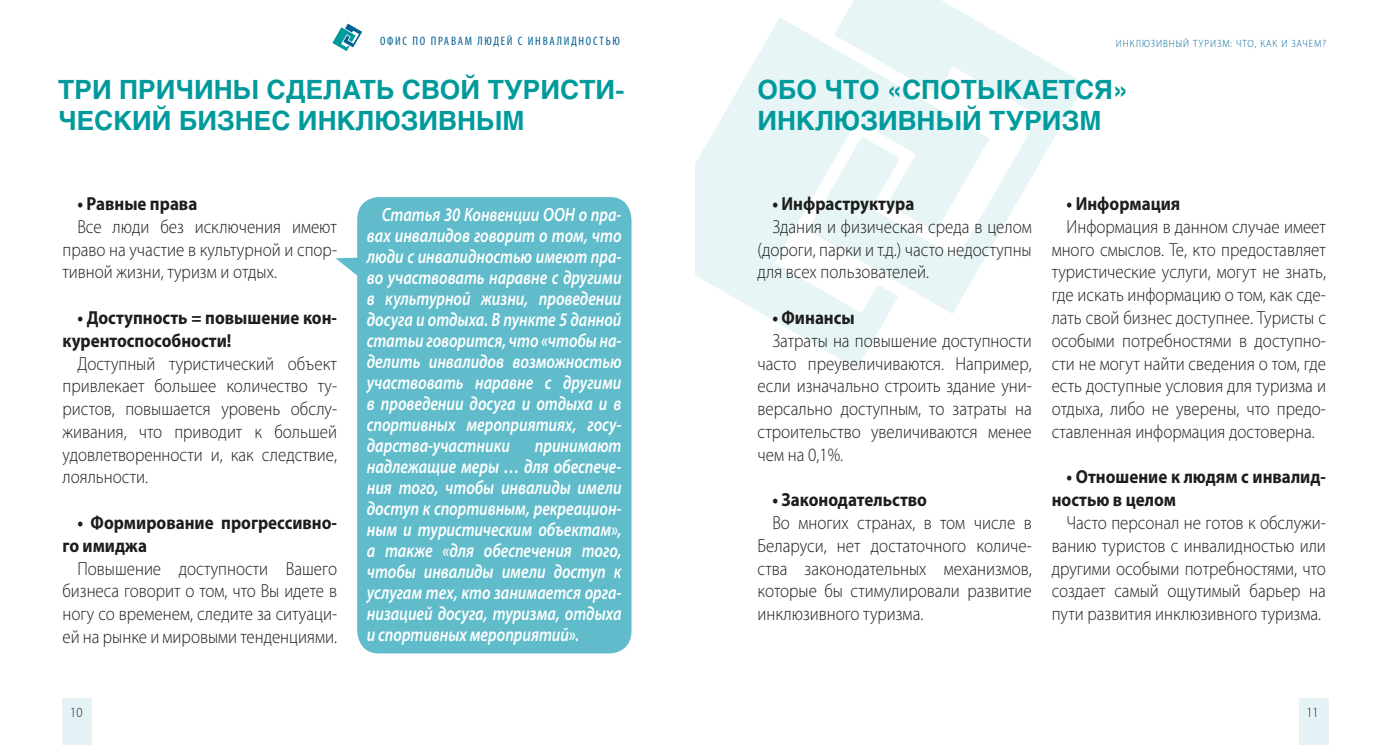
<style>
.page{position:relative;width:1389px;height:745px;background:#fff}
.page>*{position:absolute;margin:0;border:0;box-sizing:border-box;transform-origin:0 0}
.t1{font:700 26.25px/31.5px "Helios";color:#009a9d}
.t2{font:italic 600 19.25px/21px "Myriad Pro";color:#fff;text-align:justify;scale:.82 1}
.t3{font:300 18.9px/22.8px "Myriad Pro";color:#1d1d1b;text-align:justify;scale:.9 1}
.t4{font:700 18.9px/22.8px "Myriad Pro";color:#1d1d1b;scale:.9 1}
.t5{font:300 14px "Myriad Pro";color:#1d1d1b;scale:.9 1}
.t6{font:condensed 12.25px "Myriad Pro";letter-spacing:.14em;color:#006293}
.t7{font:300 10.5px "Myriad Pro";letter-spacing:.1em;color:#006293;scale:.9 1}
</style>
<div class="page">
<svg style="left:695px;top:17px;width:193px;height:351px;fill:#e7f5f7"></svg>
<svg style="left:808px;top:0;width:277px;height:314px;fill:#e7f5f7"></svg>
<svg style="left:332px;top:24px;width:30px;height:27px"></svg>
<div style="left:63px;top:698px;width:29px;height:46px;background:#e6f3f6"></div>
<div style="left:1299px;top:698px;width:30px;height:46px;background:#e6f3f6"></div>
<svg style="left:336px;top:197px;width:295px;height:456px;background:#6bc0cd"></svg>
<p class="t6" style="left:380px;top:33px;width:241px">ОФИС ПО ПРАВАМ ЛЮДЕЙ С ИНВАЛИДНОСТЬЮ</p>
<p class="t7" style="left:1116px;top:37px;width:235px">ИНКЛЮЗИВНЫЙ ТУРИЗМ: ЧТО, КАК И ЗАЧЕМ?</p>
<h1 class="t1" style="left:58px;top:73px;width:568px">ТРИ ПРИЧИНЫ СДЕЛАТЬ СВОЙ ТУРИСТИ-<br>ЧЕСКИЙ БИЗНЕС ИНКЛЮЗИВНЫМ</h1>
<h1 class="t1" style="left:757px;top:73px;width:372px">ОБО ЧТО «СПОТЫКАЕТСЯ»<br>ИНКЛЮЗИВНЫЙ ТУРИЗМ</h1>
<p class="t4" style="left:77px;top:191px;width:135px">• Равные права</p>
<p class="t3" style="left:63px;top:215px;width:307px;text-indent:15px">Все люди без исключения имеют право на участие в культурной и спор&shy;тивной жизни, туризм и отдых.</p>
<p class="t4" style="left:63px;top:305px;width:307px;text-indent:15px">• Доступность = повышение кон&shy;курентоспособности!</p>
<p class="t3" style="left:63px;top:352px;width:307px;text-indent:15px">Доступный туристический объект привлекает большее количество ту&shy;ристов, повышается уровень обслу&shy;живания, что приводит к большей удовлетворенности и, как следствие, лояльности.</p>
<p class="t4" style="left:63px;top:510px;width:307px;text-indent:15px">• Формирование прогрессивно&shy;го имиджа</p>
<p class="t3" style="left:63px;top:556px;width:307px;text-indent:15px">Повышение доступности Вашего бизнеса говорит о том, что Вы идете в ногу со временем, следите за ситуаци&shy;ей на рынке и мировыми тенденциями.</p>
<p class="t2" style="left:367px;top:203px;width:312px;text-indent:15px">Статья 30 Конвенции ООН о пра&shy;вах инвалидов говорит о том, что люди с инвалидностью имеют пра&shy;во участвовать наравне с другими в культурной жизни, проведении досуга и отдыха. В пункте 5 данной статьи говорится, что «чтобы на&shy;делить инвалидов возможностью участвовать наравне с другими в проведении досуга и отдыха и в спортивных мероприятиях, госу&shy;дарства-участники</p>
<p class="t2" style="left:367px;top:434px;width:312px;text-indent:168px">принимают надлежащие меры … для обеспече&shy;ния того, чтобы инвалиды имели доступ к спортивным, рекреацион&shy;ным и туристическим объектам», а также «для обеспечения того, чтобы инвалиды имели доступ к услугам тех, кто занимается орга&shy;низацией досуга, туризма, отдыха и спортивных мероприятий».</p>
<p class="t4" style="left:772px;top:191px;width:159px">• Инфраструктура</p>
<p class="t3" style="left:757px;top:215px;width:306px;text-indent:15px">Здания и физическая среда в целом (дороги, парки и т.д.) часто недоступны для всех пользователей.</p>
<p class="t4" style="left:772px;top:305px;width:93px">• Финансы</p>
<p class="t3" style="left:757px;top:329px;width:306px;text-indent:15px">Затраты на повышение доступности часто преувеличиваются. Например, если изначально строить здание уни&shy;версально доступным, то затраты на строительство увеличиваются менее чем на 0,1%.</p>
<p class="t4" style="left:772px;top:487px;width:173px">• Законодательство</p>
<p class="t3" style="left:757px;top:511px;width:306px;text-indent:15px">Во многих странах, в том числе в Беларуси, нет достаточного количе&shy;ства законодательных механизмов, которые бы стимулировали развитие инклюзивного туризма.</p>
<p class="t4" style="left:1067px;top:191px;width:128px">• Информация</p>
<p class="t3" style="left:1052px;top:215px;width:306px;text-indent:15px">Информация в данном случае имеет много смыслов. Те, кто предоставляет туристические услуги, могут не знать, где искать информацию о том, как сде&shy;лать свой бизнес доступнее. Туристы с особыми потребностями в доступно&shy;сти не могут найти сведения о том, где есть доступные условия для туризма и отдыха, либо не уверены, что предо&shy;ставленная информация достоверна.</p>
<p class="t4" style="left:1052px;top:464px;width:306px;text-indent:15px">• Отношение к людям с инвалид&shy;ностью в целом</p>
<p class="t3" style="left:1052px;top:511px;width:306px;text-indent:15px">Часто персонал не готов к обслужи&shy;ванию туристов с инвалидностью или другими особыми потребностями, что создает самый ощутимый барьер на пути развития инклюзивного туризма.</p>
<p class="t5" style="left:70px;top:704px;width:15px">10</p>
<p class="t5" style="left:1306px;top:704px;width:15px">11</p>
</div>
